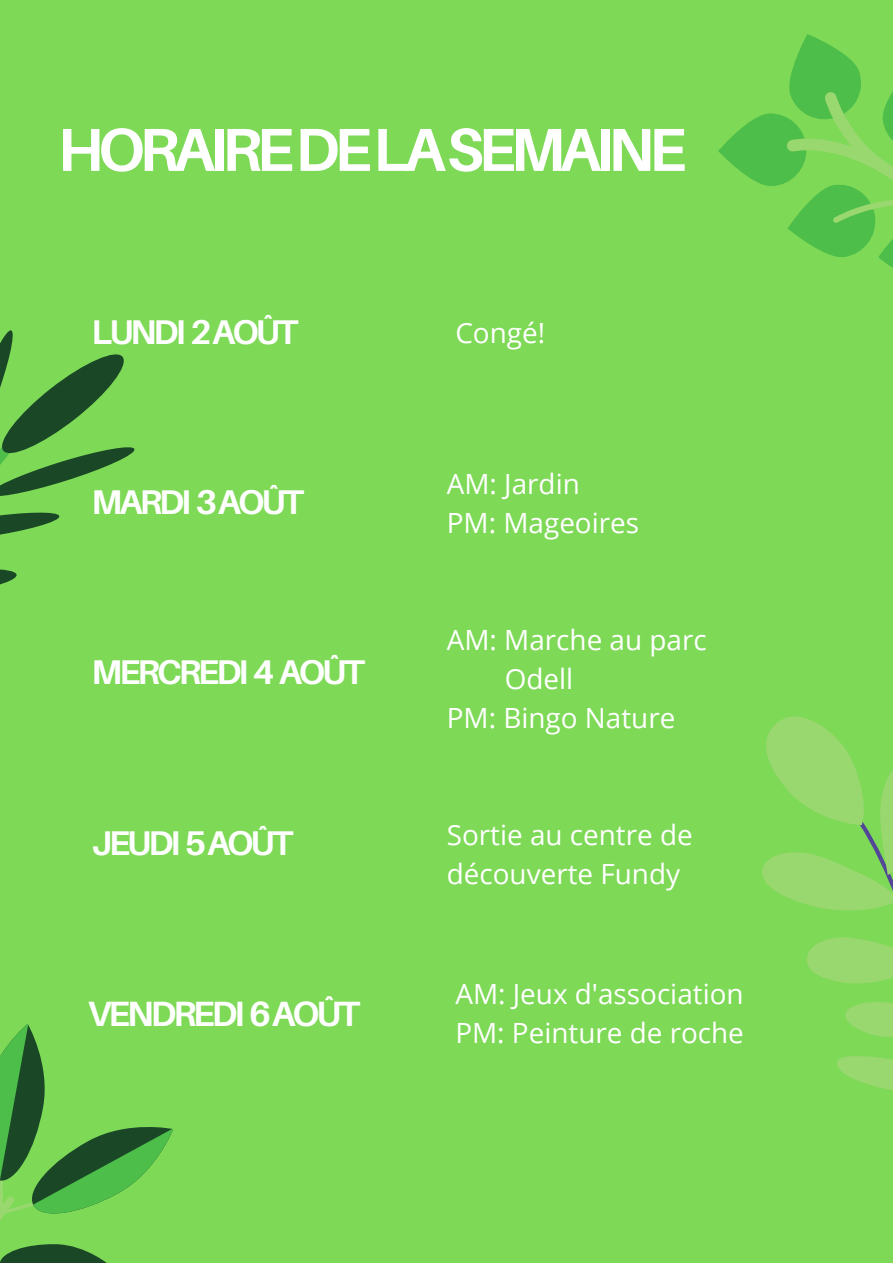
<style>
.page{position:relative;width:893px;height:1263px;background:#7ed957}
.page>*{position:absolute;margin:0;border:0;box-sizing:border-box;transform-origin:0 0}
.t1{font:700 60.75px "Aileron";letter-spacing:-.085em;color:#fff}
.t2{font:700 35.1px "Aileron";letter-spacing:-.085em;color:#fff}
.t3{font:700 34.35px "Aileron";letter-spacing:-.085em;color:#fff}
.t4{font:27.9px/38.8px "Open Sans";color:#fff}
</style>
<div class="page">
<svg style="left:718px;top:34px;width:175px;height:234px"></svg>
<svg style="left:0;top:1024px;width:173px;height:239px"></svg>
<svg style="left:762px;top:716px;width:131px;height:374px"></svg>
<svg style="left:0;top:330px;width:135px;height:255px"></svg>
<p class="t1" style="left:58px;top:112px;width:630px">HORAIREDELASEMAINE</p>
<p class="t3" style="left:92px;top:310px;width:208px">LUNDI 2AOÛT</p>
<p class="t3" style="left:92px;top:481px;width:214px">MARDI 3AOÛT</p>
<p class="t3" style="left:92px;top:651px;width:275px">MERCREDI 4 AOÛT</p>
<p class="t3" style="left:92px;top:821px;width:203px">JEUDI 5AOÛT</p>
<p class="t2" style="left:87px;top:992px;width:274px">VENDREDI 6AOÛT</p>
<p class="t4" style="left:455px;top:313px;width:91px">Congé!</p>
<p class="t4" style="left:447px;top:464px;width:134px">AM: Jardin</p>
<p class="t4" style="left:447px;top:503px;width:194px">PM: Mageoires</p>
<p class="t4" style="left:447px;top:620px;width:261px">AM: Marche au parc</p>
<p class="t4" style="left:505px;top:659px;width:70px">Odell</p>
<p class="t4" style="left:447px;top:698px;width:230px">PM: Bingo Nature</p>
<p class="t4" style="left:447px;top:814px;width:247px">Sortie au centre de découverte Fundy</p>
<p class="t4" style="left:455px;top:974px;width:290px">AM: Jeux d'association</p>
<p class="t4" style="left:455px;top:1012px;width:290px">PM: Peinture de roche</p>
</div>
